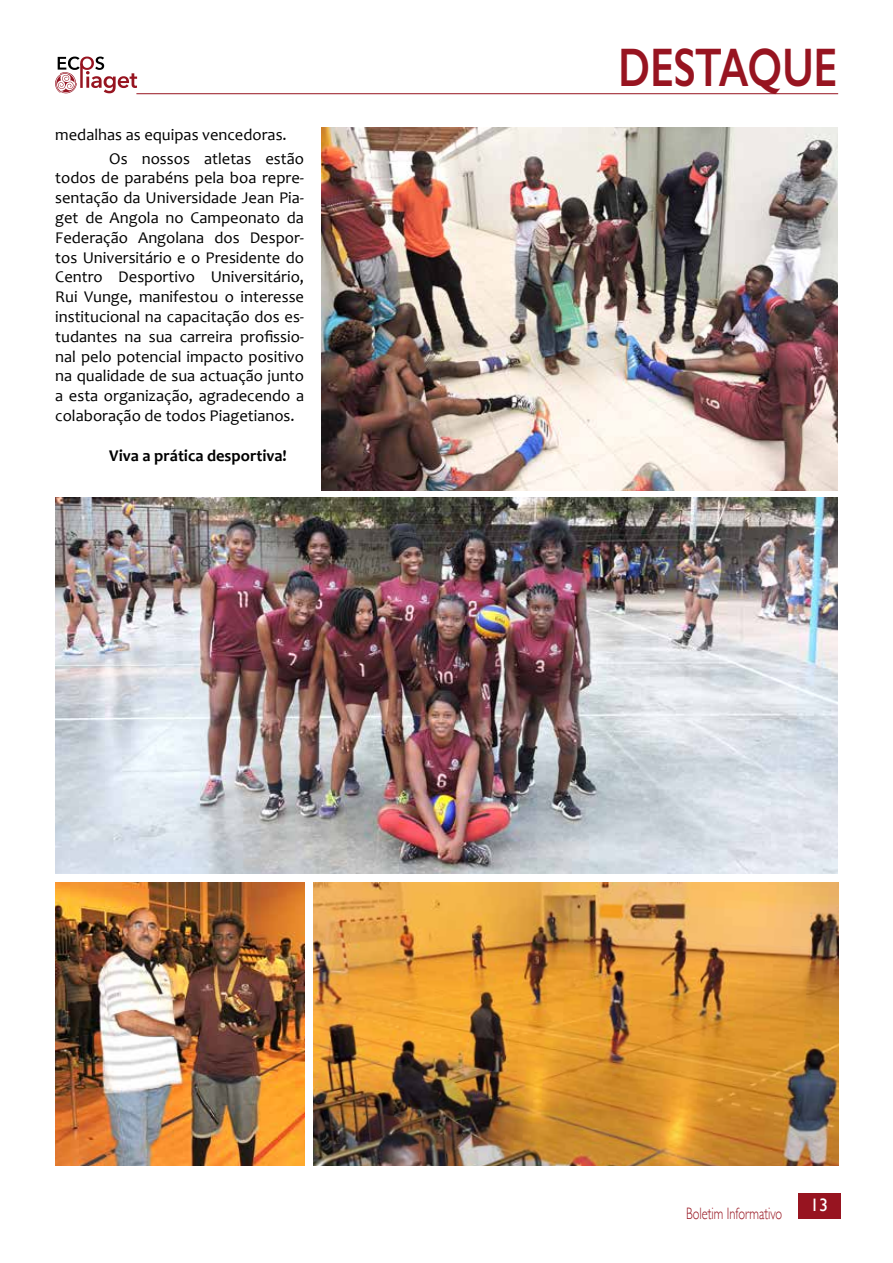
<style>
.page{position:relative;width:893px;height:1263px;background:#fff}
.page>*{position:absolute;margin:0;border:0;box-sizing:border-box;transform-origin:0 0}
.t1{font:600 54.6px "Gill Sans";color:#971420;scale:.75 1}
.t2{font:18px "Gill Sans";color:#fff}
.t3{font:16.5px/19.8px "Candara";color:#000}
.t4{font:700 16.5px "Candara";color:#000}
.t5{font:300 16.5px "Gill Sans";color:#971420;scale:.75 1}
</style>
<div class="page">
<div style="left:798px;top:1193px;width:42px;height:25px;background:#971420"></div>
<hr style="left:136px;top:93px;width:702px;height:1px;background:#971420">
<svg style="left:55px;top:57px;width:82px;height:36px"></svg>
<img style="left:55px;top:497px;width:783px;height:377px">
<img style="left:322px;top:128px;width:516px;height:362px">
<img style="left:55px;top:882px;width:249px;height:283px">
<img style="left:313px;top:882px;width:525px;height:283px">
<p class="t3" style="left:109px;top:122px;width:196px;line-height:24px;text-indent:-54px">medalhas as equipas vencedoras.<br>Os nossos atletas estão</p>
<p class="t3" style="left:55px;top:168px;width:250px;text-align:justify">todos de parabéns pela boa repre&shy;sentação da Universidade Jean Pia&shy;get de Angola no Campeonato da Federação Angolana dos Despor&shy;tos Universitário e o Presidente do Centro Desportivo Universitário, Rui Vunge, manifestou o interesse institucional na capacitação dos es&shy;tudantes na sua carreira profissio&shy;nal pelo potencial impacto positivo na qualidade de sua actuação junto a esta organização, agradecendo a colaboração de todos Piagetianos.</p>
<p class="t4" style="left:109px;top:445px;width:179px">Viva a prática desportiva!</p>
<h1 class="t1" style="left:619px;top:35px;width:293px">DESTAQUE</h1>
<p class="t5" style="left:686px;top:1201px;width:130px">Boletim Informativo</p>
<p class="t2" style="left:810px;top:1194px;width:19px">13</p>
</div>
